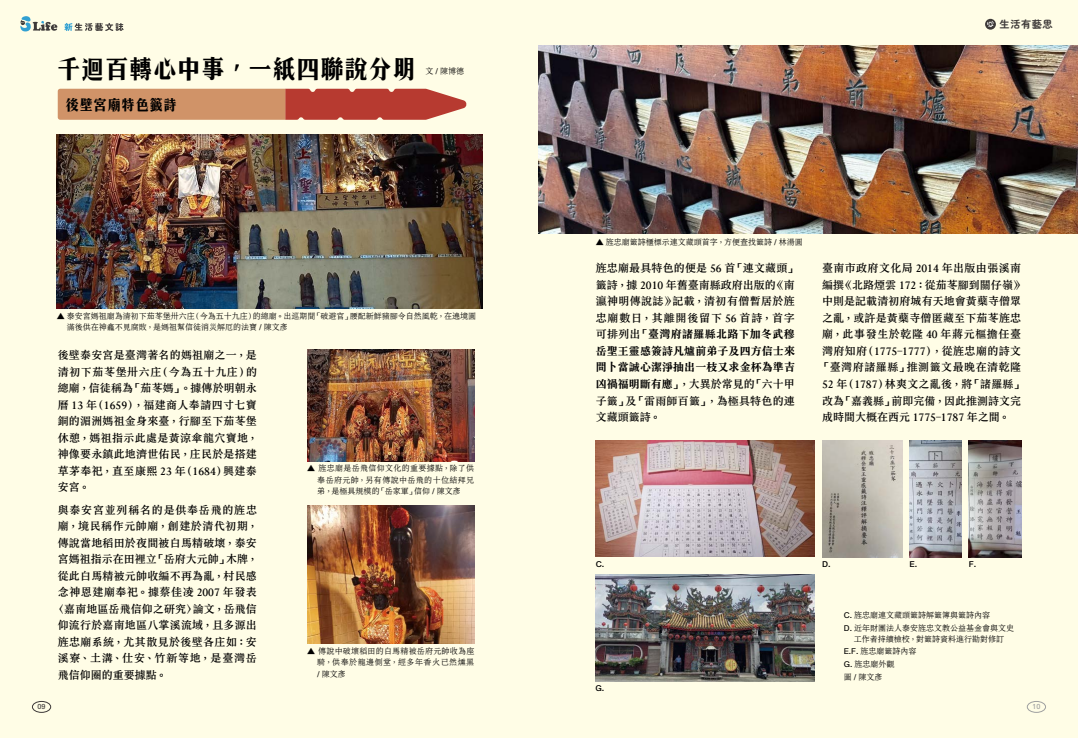
<style>
.page{position:relative;width:1078px;height:738px;background:#fff}
.page>*{position:absolute;margin:0;border:0;box-sizing:border-box;transform-origin:0 0}
.t1{font:24px "Rich Song";color:#000}
.t2{font:14px "Rich Song";color:#000}
.t3{font:700 11px/16.5px "ARSY Song PB5 HK Text H46";letter-spacing:.02em;color:#000;text-align:justify}
.t4{font:700 10.2px "Zen Maru Gothic";letter-spacing:.05em;color:#3e3a39}
.t5{font:500 8px/11.5px "ARSY Song PB5 HK Text H46";color:#000;text-align:justify}
.t6{font:8px "ARUD Jing Xi Hei E1 B5 HK EB";color:#000}
.t7{font:700 7px "ARUD Jing Xi Hei E1 B5 HK";color:#3e3a39}
.t8{font:700 7px "ARUD Jing Xi Hei E1 B5 HK";color:#9fa0a0}
.s1{font-family:"ARUD Jing Xi Hei E1 B5 HK"}
.s2{font-weight:800}
.s3{font-family:"ARUD Jing Xi Hei E1 B5 HK";font-weight:700}
</style>
<div class="page">
<div style="left:0;top:0;width:1077px;height:737px;background:#fffde6"></div>
<img style="left:57px;top:134px;width:425px;height:174px">
<img style="left:307px;top:505px;width:167px;height:138px">
<img style="left:307px;top:349px;width:167px;height:112px">
<img style="left:595px;top:574px;width:219px;height:107px">
<img style="left:595px;top:440px;width:219px;height:116px">
<img style="left:822px;top:440px;width:80px;height:116px">
<img style="left:909px;top:440px;width:52px;height:116px">
<img style="left:968px;top:440px;width:52px;height:116px">
<svg style="left:58px;top:89px;width:409px;height:31px;background:#c87558"></svg>
<img style="left:539px;top:45px;width:538px;height:188px">
<div style="left:32px;top:700px;width:19px;height:12px;border:1px solid #3e3a39;border-radius:50%"></div>
<div style="left:1026px;top:700px;width:19px;height:12px;border:1px solid #9fa0a0;border-radius:50%"></div>
<svg style="left:984px;top:19px;width:11px;height:11px"></svg>
<svg style="left:986px;top:21px;width:7px;height:6px"></svg>
<svg style="left:20px;top:16px;width:37px;height:15px"></svg>
<svg style="left:64px;top:23px;width:59px;height:8px"></svg>
<h1 class="t1" style="left:57px;top:55px;width:361px">千迴百轉心中事，一紙四聯說分明</h1>
<p class="t2" style="left:65px;top:97px;width:113px">後壁宮廟特色籤詩</p>
<p class="t5" style="left:425px;top:66px;width:40px">文 / 陳博德</p>
<p class="t5" style="left:67px;top:310px;width:411px;text-indent:-10px"><span class="s1">▲</span> 泰安宮媽祖廟為清初下茄苳堡卅六庄（今為五十九庄）的總廟。出巡期間「破避官」腰配新鮮豬腳令自然風乾，在遶境圓滿後供在神龕不見腐敗，是媽祖幫信徒消災解厄的法寶 / 陳文彥</p>
<p class="t3" style="left:58px;top:347px;width:201px">後壁泰安宮是臺灣著名的媽祖廟之一，是清初下茄苳堡卅六庄（今為五十九庄）的總廟，信徒稱為「茄苳媽」。據傳於明朝永曆 13 年（1659），福建商人奉請四寸七寶銅的湄洲媽祖金身來臺，行腳至下茄苳堡休憩，媽祖指示此處是黃涼傘龍穴寶地，神像要永鎮此地濟世佑民，庄民於是搭建草茅奉祀，直至康熙 23 年（1684）興建泰安宮。</p>
<p class="t3" style="left:58px;top:501px;width:201px">與泰安宮並列稱名的是供奉岳飛的旌忠廟，境民稱作元帥廟，創建於清代初期，傳說當地稻田於夜間被白馬精破壞，泰安宮媽祖指示在田裡立「岳府大元帥」木牌，從此白馬精被元帥收編不再為亂，村民感念神恩建廟奉祀。據蔡佳凌 2007 年發表〈嘉南地區岳飛信仰之研究〉論文，岳飛信仰流行於嘉南地區八掌溪流域，且多源出旌忠廟系統，尤其散見於後壁各庄如：安溪寮、土溝、仕安、竹新等地，是臺灣岳飛信仰圈的重要據點。</p>
<p class="t5" style="left:317px;top:462px;width:158px;text-indent:-10px"><span class="s1">▲</span> 旌忠廟是岳飛信仰文化的重要據點，除了供奉岳府元帥，另有傳說中岳飛的十位結拜兄弟，是極具規模的「岳家軍」信仰 / 陳文彥</p>
<p class="t5" style="left:317px;top:644px;width:158px;text-indent:-10px"><span class="s1">▲</span> 傳說中破壞稻田的白馬精被岳府元帥收為座騎，供奉於龍邊側堂，經多年香火已然燻黑/ 陳文彥</p>
<p class="t4" style="left:999px;top:18px;width:55px">生活有藝思</p>
<p class="t5" style="left:595px;top:236px;width:209px"><span class="s1">▲</span> 旌忠廟籤詩櫃標示連文藏頭首字，方便查找籤詩 / 林湯圓</p>
<p class="t3" style="left:595px;top:260px;width:201px">旌忠廟最具特色的便是 56 首「連文藏頭」籤詩，據 2010 年舊臺南縣政府出版的《南瀛神明傳說誌》記載，清初有僧暫居於旌忠廟數日，其離開後留下 56 首詩，首字可排列出「<span class="s2">臺灣府諸羅縣北路下加冬武穆岳聖王靈感簽詩凡爐前弟子及四方信士來問卜當誠心潔淨抽出一枝又求金杯為準吉凶禍福明斷有應</span>」，大異於常見的「六十甲子籤」及「雷雨師百籤」，為極具特色的連文藏頭籤詩。</p>
<p class="t3" style="left:821px;top:260px;width:201px">臺南市政府文化局 2014 年出版由張溪南編撰《北路煙雲 172：從茄苳腳到關仔嶺》中則是記載清初府城有天地會黃蘗寺僧眾之亂，或許是黃蘗寺僧匿藏至下茄苳旌忠廟，此事發生於乾隆 40 年蔣元樞擔任臺灣府知府（1775–1777），從旌忠廟的詩文「臺灣府諸羅縣」推測籤文最晚在清乾隆52 年（1787）林爽文之亂後，將「諸羅縣」改為「嘉義縣」前即完備，因此推測詩文完成時間大概在西元 1775–1787 年之間。</p>
<p class="t6" style="left:595px;top:558px;width:10px">C.</p>
<p class="t6" style="left:821px;top:558px;width:10px">D.</p>
<p class="t6" style="left:909px;top:558px;width:9px">E.</p>
<p class="t6" style="left:968px;top:558px;width:9px">F.</p>
<p class="t5" style="left:843px;top:609px;width:148px"><span class="s3">C.</span> 旌忠廟連文藏頭籤詩解籤簿與籤詩內容</p>
<p class="t5" style="left:843px;top:621px;width:172px;text-align:center"><span class="s3">D.</span> 近年財團法人泰安旌忠文教公益基金會與文史工作者持續檢校，對籤詩資料進行勘對修訂</p>
<p class="t5" style="left:843px;top:645px;width:74px"><span class="s3">E.F.</span> 旌忠廟籤詩內容</p>
<p class="t5" style="left:843px;top:657px;width:52px"><span class="s3">G.</span> 旌忠廟外觀</p>
<p class="t6" style="left:595px;top:683px;width:10px">G.</p>
<p class="t5" style="left:843px;top:671px;width:40px">圖 / 陳文彥</p>
<p class="t7" style="left:37px;top:702px;width:10px">09</p>
<p class="t8" style="left:1032px;top:702px;width:10px">10</p>
</div>
